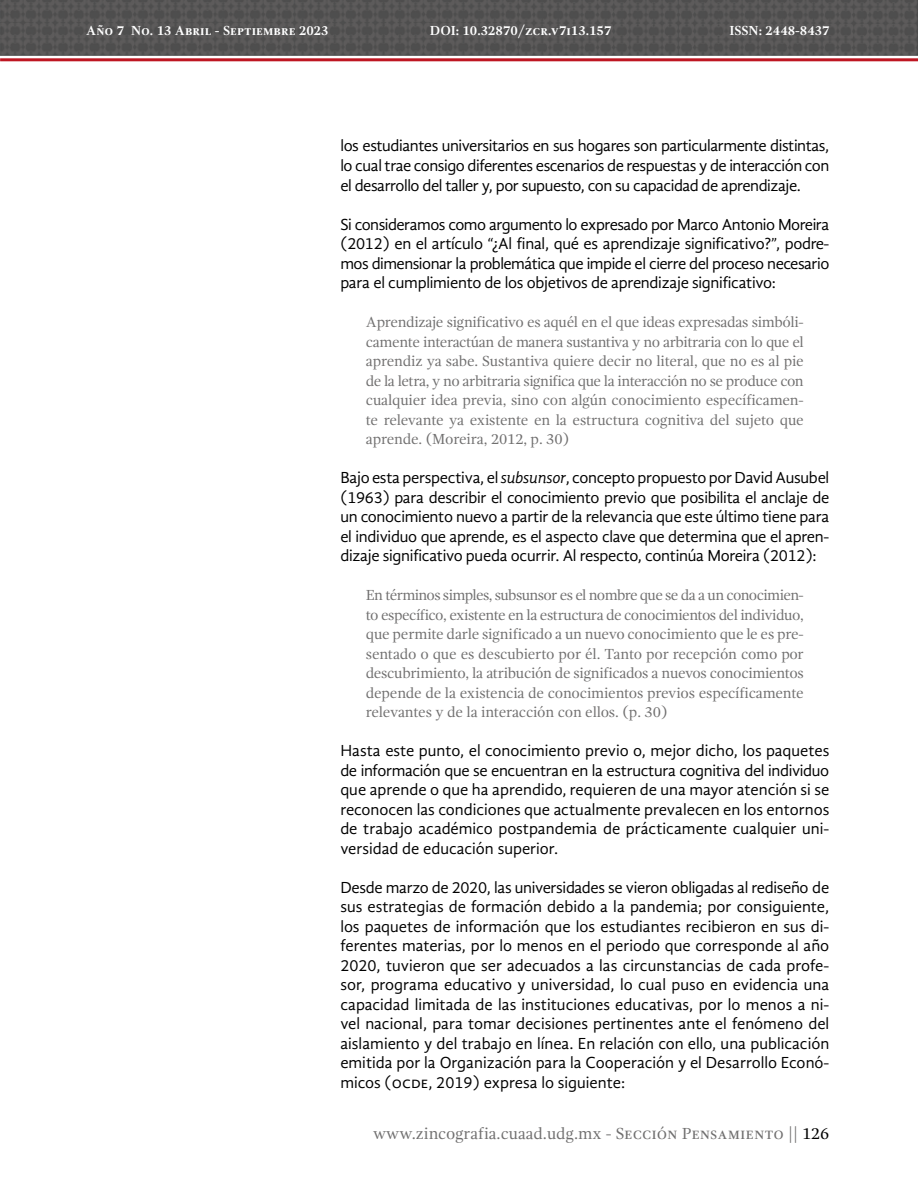
<style>
.page{position:relative;width:918px;height:1188px;background:#fff}
.page>*{position:absolute;margin:0;border:0;box-sizing:border-box;transform-origin:0 0}
.t1{font:16.5px/19.5px "Gandhi Sans";letter-spacing:-.015em;color:#000;text-align:justify}
.t2{font:16.5px "Gandhi Serif";color:#706f6f}
.t3{font:15px/19.5px "Gandhi Serif";letter-spacing:-.01em;color:#706f6f;text-align:justify}
.t4{font:700 13.5px "Gandhi Serif";color:#fff}
.s1{font-style:italic}
.s2{color:#000}
</style>
<div class="page">
<div style="left:0;top:0;width:918px;height:56px;background:#565554"></div>
<hr style="left:0;top:58px;width:918px;height:3px;background:#be1622">
<p class="t4" style="left:86px;top:23px;width:244px">Año 7 No. 13 Abril - Septiembre 2023</p>
<p class="t4" style="left:430px;top:23px;width:183px">DOI: 10.32870/zcr.v7i13.157</p>
<p class="t4" style="left:730px;top:23px;width:102px">ISSN: 2448-8437</p>
<p class="t1" style="left:340px;top:136px;width:491px">los estudiantes universitarios en sus hogares son particularmente distintas, lo cual trae consigo diferentes escenarios de respuestas y de interacción con el desarrollo del taller y, por supuesto, con su capacidad de aprendizaje.</p>
<p class="t1" style="left:340px;top:214px;width:491px">Si consideramos como argumento lo expresado por Marco Antonio Moreira (2012) en el artículo “¿Al final, qué es aprendizaje significativo?”, podre&shy;mos dimensionar la problemática que impide el cierre del proceso necesario para el cumplimiento de los objetivos de aprendizaje significativo:</p>
<p class="t3" style="left:366px;top:312px;width:440px">Aprendizaje significativo es aquél en el que ideas expresadas simbóli&shy;camente interactúan de manera sustantiva y no arbitraria con lo que el aprendiz ya sabe. Sustantiva quiere decir no literal, que no es al pie de la letra, y no arbitraria significa que la interacción no se produce con cualquier idea previa, sino con algún conocimiento específicamen&shy;te relevante ya existente en la estructura cognitiva del sujeto que aprende. (Moreira, 2012, p. 30)</p>
<p class="t1" style="left:340px;top:468px;width:491px">Bajo esta perspectiva, el <span class="s1">subsunsor</span>, concepto propuesto por David Ausubel (1963) para describir el conocimiento previo que posibilita el anclaje de un conocimiento nuevo a partir de la relevancia que este último tiene para el individuo que aprende, es el aspecto clave que determina que el apren&shy;dizaje significativo pueda ocurrir. Al respecto, continúa Moreira (2012):</p>
<p class="t3" style="left:366px;top:585px;width:440px">En términos simples, subsunsor es el nombre que se da a un conocimien&shy;to específico, existente en la estructura de conocimientos del individuo, que permite darle significado a un nuevo conocimiento que le es pre&shy;sentado o que es descubierto por él. Tanto por recepción como por descubrimiento, la atribución de significados a nuevos conocimientos depende de la existencia de conocimientos previos específicamente relevantes y de la interacción con ellos. (p. 30)</p>
<p class="t1" style="left:340px;top:741px;width:491px">Hasta este punto, el conocimiento previo o, mejor dicho, los paquetes de información que se encuentran en la estructura cognitiva del individuo que aprende o que ha aprendido, requieren de una mayor atención si se reconocen las condiciones que actualmente prevalecen en los entornos de trabajo académico postpandemia de prácticamente cualquier uni&shy;versidad de educación superior.</p>
<p class="t1" style="left:340px;top:877px;width:491px">Desde marzo de 2020, las universidades se vieron obligadas al rediseño de sus estrategias de formación debido a la pandemia; por consiguiente, los paquetes de información que los estudiantes recibieron en sus di&shy;ferentes materias, por lo menos en el periodo que corresponde al año 2020, tuvieron que ser adecuados a las circunstancias de cada profe&shy;sor, programa educativo y universidad, lo cual puso en evidencia una capacidad limitada de las instituciones educativas, por lo menos a ni&shy;vel nacional, para tomar decisiones pertinentes ante el fenómeno del aislamiento y del trabajo en línea. En relación con ello, una publicación emitida por la Organización para la Cooperación y el Desarrollo Econó&shy;micos (ocde, 2019) expresa lo siguiente:</p>
<p class="t2" style="left:373px;top:1124px;width:458px">www.zincografia.cuaad.udg.mx - Sección Pensamiento || <span class="s2">126</span></p>
</div>
